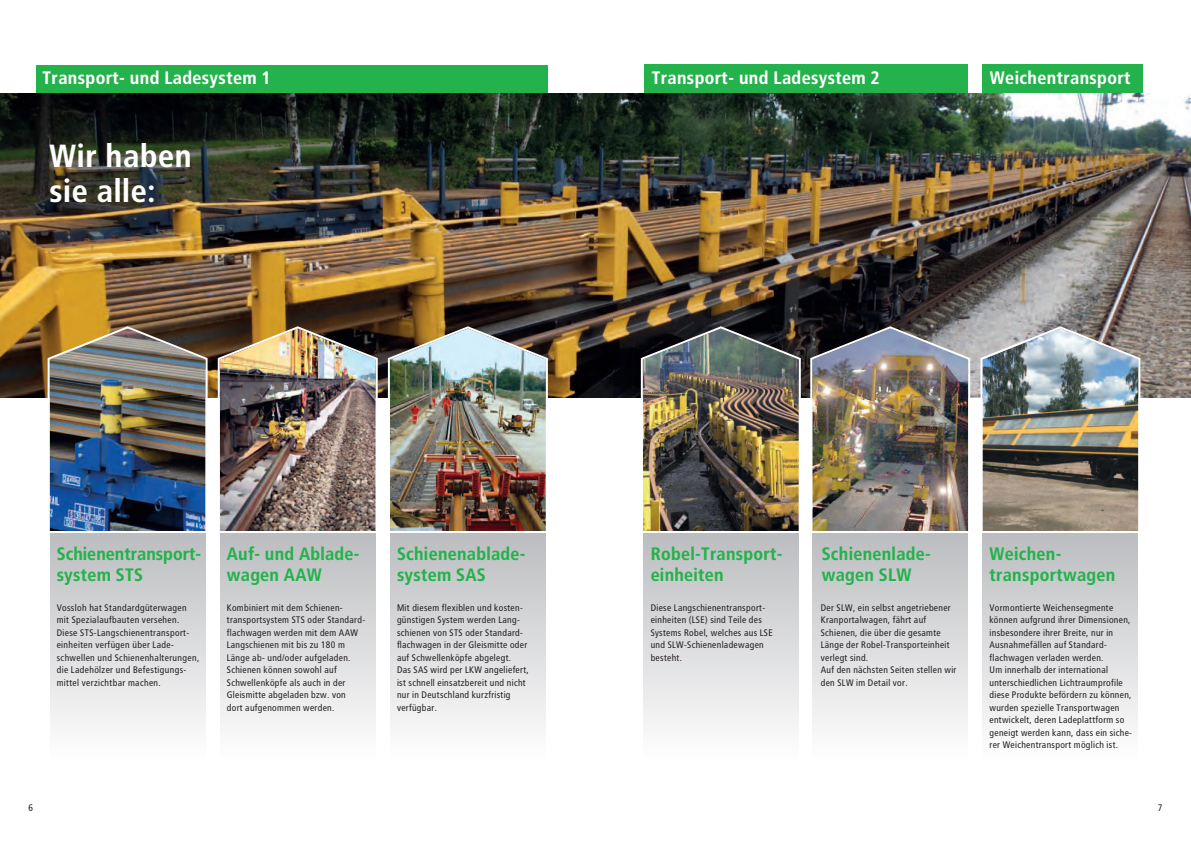
<style>
.page{position:relative;width:1191px;height:842px;background:#fff}
.page>*{position:absolute;margin:0;border:0;box-sizing:border-box;transform-origin:0 0}
.t1{font:700 32px/35px "Transit";color:#fff}
.t2{font:700 18px/21px "Transit";letter-spacing:-.005em;color:#23b24b}
.t3{font:700 18px "Transit";color:#fff}
.t4{font:9.5px/12.5px "Transit";letter-spacing:-.005em;color:#231f20}
</style>
<div class="page">
<div style="left:36px;top:65px;width:511px;height:33px;background:#23b24b"></div>
<div style="left:643px;top:65px;width:324px;height:36px;background:#23b24b"></div>
<div style="left:981px;top:65px;width:161px;height:39px;background:#23b24b"></div>
<img style="left:0;top:94px;width:1191px;height:304px">
<div style="left:50px;top:533px;width:156px;height:225px;background:linear-gradient(to bottom,#bbbcbf,#fefefe)"></div>
<img style="left:46px;top:325px;width:163px;height:209px">
<div style="left:220px;top:533px;width:156px;height:225px;background:linear-gradient(to bottom,#bbbcbf,#fefefe)"></div>
<img style="left:216px;top:325px;width:163px;height:209px">
<div style="left:390px;top:533px;width:156px;height:225px;background:linear-gradient(to bottom,#bbbcbf,#fefefe)"></div>
<img style="left:386px;top:325px;width:163px;height:209px">
<div style="left:643px;top:533px;width:156px;height:225px;background:linear-gradient(to bottom,#bbbcbf,#fefefe)"></div>
<img style="left:639px;top:325px;width:163px;height:209px">
<div style="left:812px;top:533px;width:156px;height:225px;background:linear-gradient(to bottom,#bbbcbf,#fefefe)"></div>
<img style="left:808px;top:325px;width:163px;height:209px">
<div style="left:982px;top:533px;width:156px;height:225px;background:linear-gradient(to bottom,#bbbcbf,#fefefe)"></div>
<img style="left:978px;top:325px;width:163px;height:209px">
<h2 class="t3" style="left:43px;top:67px;width:230px">Transport- und Ladesystem 1</h2>
<h2 class="t3" style="left:652px;top:67px;width:230px">Transport- und Ladesystem 2</h2>
<h2 class="t3" style="left:990px;top:67px;width:143px">Weichentransport</h2>
<h1 class="t1" style="left:50px;top:139px;width:144px">Wir haben sie alle:</h1>
<h2 class="t2" style="left:57px;top:543px;width:146px">Schienentransport&shy;system STS</h2>
<p class="t4" style="left:57px;top:601px;width:144px">Vossloh hat Standardgüterwagen mit Spezialaufbauten versehen.<br>Diese STS-Langschienentransport&shy;einheiten verfügen über Lade&shy;schwellen und Schienenhalterungen, die Ladehölzer und Befestigungs&shy;mittel verzichtbar machen.</p>
<h2 class="t2" style="left:227px;top:543px;width:135px">Auf- und Ablade&shy;wagen AAW</h2>
<p class="t4" style="left:227px;top:601px;width:140px">Kombiniert mit dem Schienen&shy;transportsystem STS oder Standard&shy;flachwagen werden mit dem AAW<br>Langschienen mit bis zu 180 m<br>Länge ab- und/oder aufgeladen.<br>Schienen können sowohl auf<br>Schwellenköpfe als auch in der<br>Gleismitte abgeladen bzw. von<br>dort aufgenommen werden.</p>
<h2 class="t2" style="left:397px;top:543px;width:130px">Schienenablade&shy;system SAS</h2>
<p class="t4" style="left:397px;top:601px;width:134px">Mit diesem flexiblen und kosten&shy;günstigen System werden Lang&shy;schienen von STS oder Standard&shy;flachwagen in der Gleismitte oder auf Schwellenköpfe abgelegt.<br>Das SAS wird per LKW angeliefert, ist schnell einsatzbereit und nicht nur in Deutschland kurzfristig verfügbar.</p>
<h2 class="t2" style="left:650px;top:543px;width:134px">Robel-Transport&shy;einheiten</h2>
<p class="t4" style="left:650px;top:601px;width:124px">Diese Langschienentransport&shy;einheiten (LSE) sind Teile des<br>Systems Robel, welches aus LSE und SLW-Schienenladewagen besteht.</p>
<h2 class="t2" style="left:821px;top:543px;width:111px">Schienenlade&shy;wagen SLW</h2>
<p class="t4" style="left:821px;top:601px;width:137px">Der SLW, ein selbst angetriebener<br>Kranportalwagen, fährt auf<br>Schienen, die über die gesamte<br>Länge der Robel-Transporteinheit verlegt sind.<br>Auf den nächsten Seiten stellen wir den SLW im Detail vor.</p>
<h2 class="t2" style="left:989px;top:543px;width:128px">Weichen&shy;transportwagen</h2>
<p class="t4" style="left:989px;top:601px;width:144px">Vormontierte Weichensegmente können aufgrund ihrer Dimensionen, insbesondere ihrer Breite, nur in Ausnahmefällen auf Standard&shy;flachwagen verladen werden.<br>Um innerhalb der international unterschiedlichen Lichtraumprofile diese Produkte befördern zu können, wurden spezielle Transportwagen entwickelt, deren Ladeplattform so geneigt werden kann, dass ein siche&shy;rer Weichentransport möglich ist.</p>
<p class="t4" style="left:28px;top:801px;width:6px">6</p>
<p class="t4" style="left:1157px;top:801px;width:6px">7</p>
</div>
